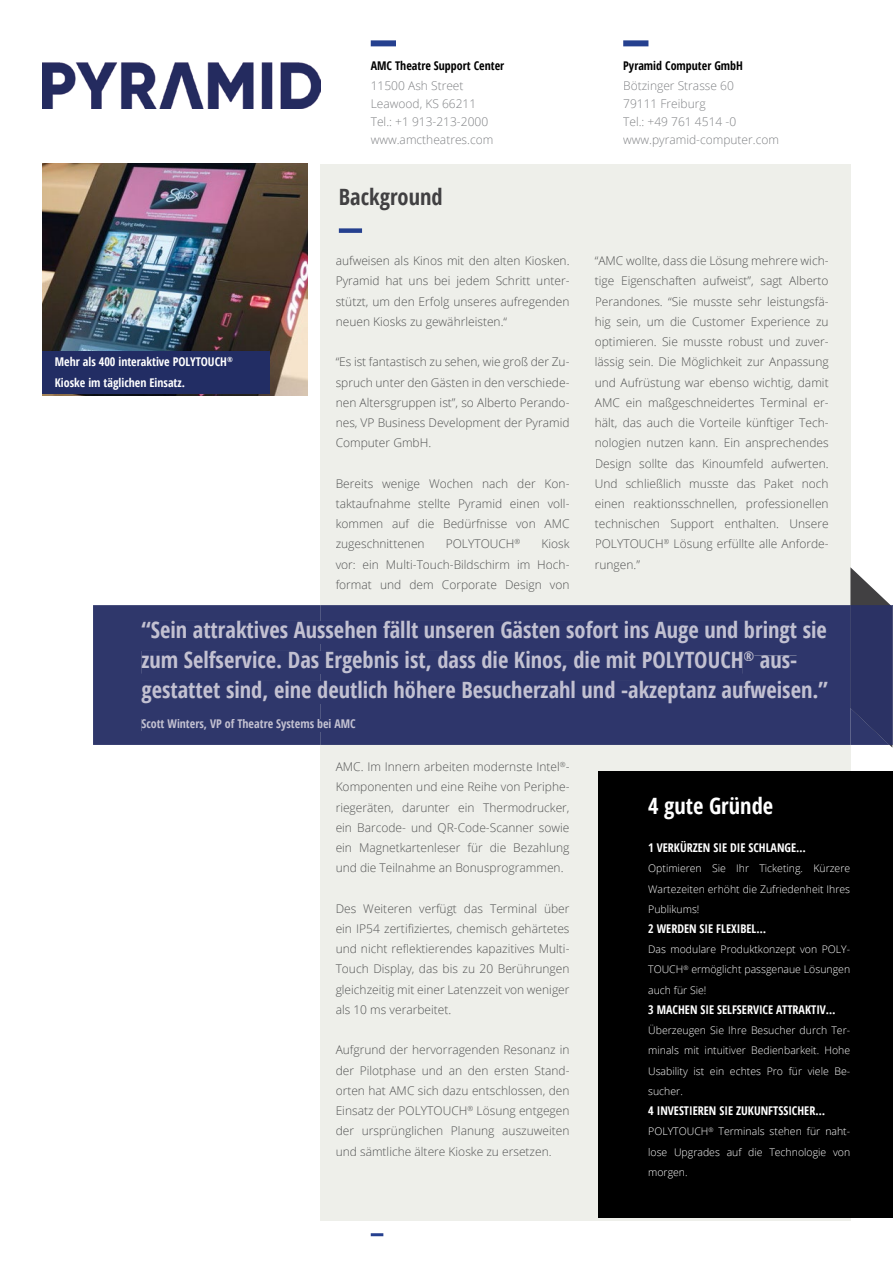
<style>
.page{position:relative;width:893px;height:1263px;background:#fff}
.page>*{position:absolute;margin:0;border:0;box-sizing:border-box;transform-origin:0 0}
.t1{font:700 condensed 22.5px/30px "Open Sans";color:#c3c1d1}
.t2{font:700 condensed 22.5px "Open Sans";color:#fff}
.t3{font:700 condensed 22.5px "Open Sans";color:#414042}
.t4{font:300 12px/20.2px "Open Sans";color:#525353;text-align:justify}
.t5{font:700 condensed 12px/20.2px "Open Sans";color:#fff}
.t6{font:300 12px/18px "Open Sans";color:#808285}
.t7{font:700 condensed 12px "Open Sans";color:#000}
.t8{font:700 condensed 12px "Open Sans";color:#c3c1d1}
.t9{font:300 10.5px/20.2px "Open Sans";color:#fff;text-align:justify}
.s1{color:#c2c1d1}
</style>
<div class="page">
<div style="left:320px;top:164px;width:530px;height:1056px;background:#eeefea"></div>
<img style="left:43px;top:164px;width:265px;height:231px">
<div style="left:339px;top:228px;width:23px;height:5px;background:#25408f"></div>
<svg style="left:371px;top:1233px;width:12px;height:3px"></svg>
<div style="left:850px;top:771px;width:43px;height:447px;background:#000"></div>
<div style="left:598px;top:771px;width:252px;height:447px;background:#000"></div>
<div style="left:371px;top:40px;width:25px;height:6px;background:#25408f"></div>
<div style="left:623px;top:40px;width:25px;height:6px;background:#25408f"></div>
<div style="left:42px;top:351px;width:228px;height:42px;background:#222d64"></div>
<img style="left:43px;top:63px;width:277px;height:45px">
<div style="left:93px;top:605px;width:800px;height:140px;background:#2f376b"></div>
<div style="left:320px;top:605px;width:530px;height:140px;background:#2e366b"></div>
<svg style="left:850px;top:567px;width:42px;height:181px;background:#494e75"></svg>
<div style="left:142px;top:621px;width:178px;height:22px;background:#2f376b"></div>
<div style="left:320px;top:621px;width:507px;height:22px;background:#2e366b"></div>
<div style="left:142px;top:651px;width:178px;height:22px;background:#2f376b"></div>
<div style="left:320px;top:651px;width:422px;height:22px;background:#2e366b"></div>
<div style="left:744px;top:651px;width:10px;height:10px;background:#2e366b"></div>
<div style="left:754px;top:656px;width:42px;height:12px;background:#2e366b"></div>
<div style="left:142px;top:681px;width:178px;height:22px;background:#2f376b"></div>
<div style="left:320px;top:681px;width:508px;height:22px;background:#2e366b"></div>
<div style="left:142px;top:719px;width:178px;height:12px;background:#2f376b"></div>
<div style="left:320px;top:719px;width:36px;height:12px;background:#2e366b"></div>
<p class="t7" style="left:371px;top:57px;width:135px">AMC Theatre Support Center</p>
<p class="t7" style="left:623px;top:57px;width:121px">Pyramid Computer GmbH</p>
<p class="t6" style="left:371px;top:76px;width:124px">11500 Ash Street<br>Leawood, KS 66211<br>Tel.: +1 913-213-2000 www.amctheatres.com</p>
<p class="t6" style="left:623px;top:76px;width:157px">Bötzinger Strasse 60<br>79111 Freiburg<br>Tel.: +49 761 4514 -0 www.pyramid-computer.com</p>
<p class="t5" style="left:55px;top:352px;width:179px">Mehr als 400 interaktive POLYTOUCH<sup>®<br></sup>Kioske im täglichen Einsatz.</p>
<h1 class="t3" style="left:339px;top:181px;width:105px">Background</h1>
<p class="t4" style="left:336px;top:250px;width:235px">aufweisen als Kinos mit den alten Kiosken.<br>Pyramid hat uns bei jedem Schritt unter&shy;stützt, um den Erfolg unseres aufregenden neuen Kiosks zu gewährleisten.“</p>
<p class="t4" style="left:336px;top:351px;width:235px">“Es ist fantastisch zu sehen, wie groß der Zu&shy;spruch unter den Gästen in den verschiede&shy;nen Altersgruppen ist”, so Alberto Perando&shy;nes, VP Business Development der Pyramid Computer GmbH.</p>
<p class="t4" style="left:336px;top:473px;width:235px">Bereits wenige Wochen nach der Kon&shy;taktaufnahme stellte Pyramid einen voll&shy;kommen auf die Bedürfnisse von AMC zugeschnittenen</p>
<p class="t4" style="left:336px;top:534px;width:235px;text-indent:206px">Kiosk vor: ein Multi-Touch-Bildschirm im Hoch&shy;format und dem Corporate Design von</p>
<p class="t4" style="left:446px;top:534px;width:76px">POLYTOUCH<sup>®</sup></p>
<p class="t4" style="left:595px;top:250px;width:235px">“AMC wollte, dass die Lösung mehrere wich&shy;tige Eigenschaften aufweist”, sagt Alberto Perandones. “Sie musste sehr leistungsfä&shy;hig sein, um die Customer Experience zu optimieren. Sie musste robust und zuver&shy;lässig sein. Die Möglichkeit zur Anpassung und Aufrüstung war ebenso wichtig, damit AMC ein maßgeschneidertes Terminal er&shy;hält, das auch die Vorteile künftiger Tech&shy;nologien nutzen kann. Ein ansprechendes Design sollte das Kinoumfeld aufwerten.<br>Und schließlich musste das Paket noch einen reaktionsschnellen, professionellen technischen Support enthalten. Unsere POLYTOUCH<sup>®</sup> Lösung erfüllte alle Anforde&shy;rungen.”</p>
<h1 class="t1" style="left:141px;top:614px;width:688px">“Sein attraktives Aussehen fällt unseren Gästen sofort ins Auge und bringt sie zum Selfservice. Das Ergebnis ist, dass die Kinos, die mit POLYTOUCH<sup>®</sup> <span class="s1">aus&shy;</span>gestattet sind, eine deutlich höhere Besucherzahl und -akzeptanz aufweisen.”</h1>
<p class="t8" style="left:141px;top:715px;width:216px">Scott Winters, VP of Theatre Systems bei AMC</p>
<p class="t4" style="left:336px;top:756px;width:235px">AMC. Im Innern arbeiten modernste Intel<sup>®</sup>- Komponenten und eine Reihe von Periphe&shy;riegeräten, darunter ein Thermodrucker, ein Barcode- und QR-Code-Scanner sowie ein Magnetkartenleser für die Bezahlung und die Teilnahme an Bonusprogrammen.</p>
<p class="t4" style="left:336px;top:898px;width:235px">Des Weiteren verfügt das Terminal über ein IP54 zertifiziertes, chemisch gehärtetes und nicht reflektierendes kapazitives Multi-Touch Display, das bis zu 20 Berührungen gleichzeitig mit einer Latenzzeit von weniger als 10 ms verarbeitet.</p>
<p class="t4" style="left:336px;top:1039px;width:235px">Aufgrund der hervorragenden Resonanz in der Pilotphase und an den ersten Stand&shy;orten hat AMC sich dazu entschlossen, den Einsatz der POLYTOUCH<sup>®</sup> Lösung entgegen der ursprünglichen Planung auszuweiten und sämtliche ältere Kioske zu ersetzen.</p>
<h1 class="t2" style="left:648px;top:790px;width:126px">4 gute Gründe</h1>
<p class="t5" style="left:648px;top:837px;width:159px">1 VERKÜRZEN SIE DIE SCHLANGE…</p>
<p class="t9" style="left:648px;top:858px;width:203px">Optimieren Sie Ihr Ticketing. Kürzere Wartezeiten erhöht die Zufriedenheit Ihres Publikums!</p>
<p class="t5" style="left:648px;top:918px;width:119px">2 WERDEN SIE FLEXIBEL…</p>
<p class="t9" style="left:648px;top:939px;width:203px">Das modulare Produktkonzept von POLY-TOUCH<sup>®</sup> ermöglicht passgenaue Lösungen auch für Sie!</p>
<p class="t5" style="left:648px;top:999px;width:189px">3 MACHEN SIE SELFSERVICE ATTRAKTIV…</p>
<p class="t9" style="left:648px;top:1020px;width:203px">Überzeugen Sie Ihre Besucher durch Ter&shy;minals mit intuitiver Bedienbarkeit. Hohe Usability ist ein echtes Pro für viele Be&shy;sucher.</p>
<p class="t5" style="left:648px;top:1100px;width:178px">4 INVESTIEREN SIE ZUKUNFTSSICHER…</p>
<p class="t9" style="left:648px;top:1121px;width:203px">POLYTOUCH<sup>®</sup> Terminals stehen für naht&shy;lose Upgrades auf die Technologie von morgen.</p>
</div>
